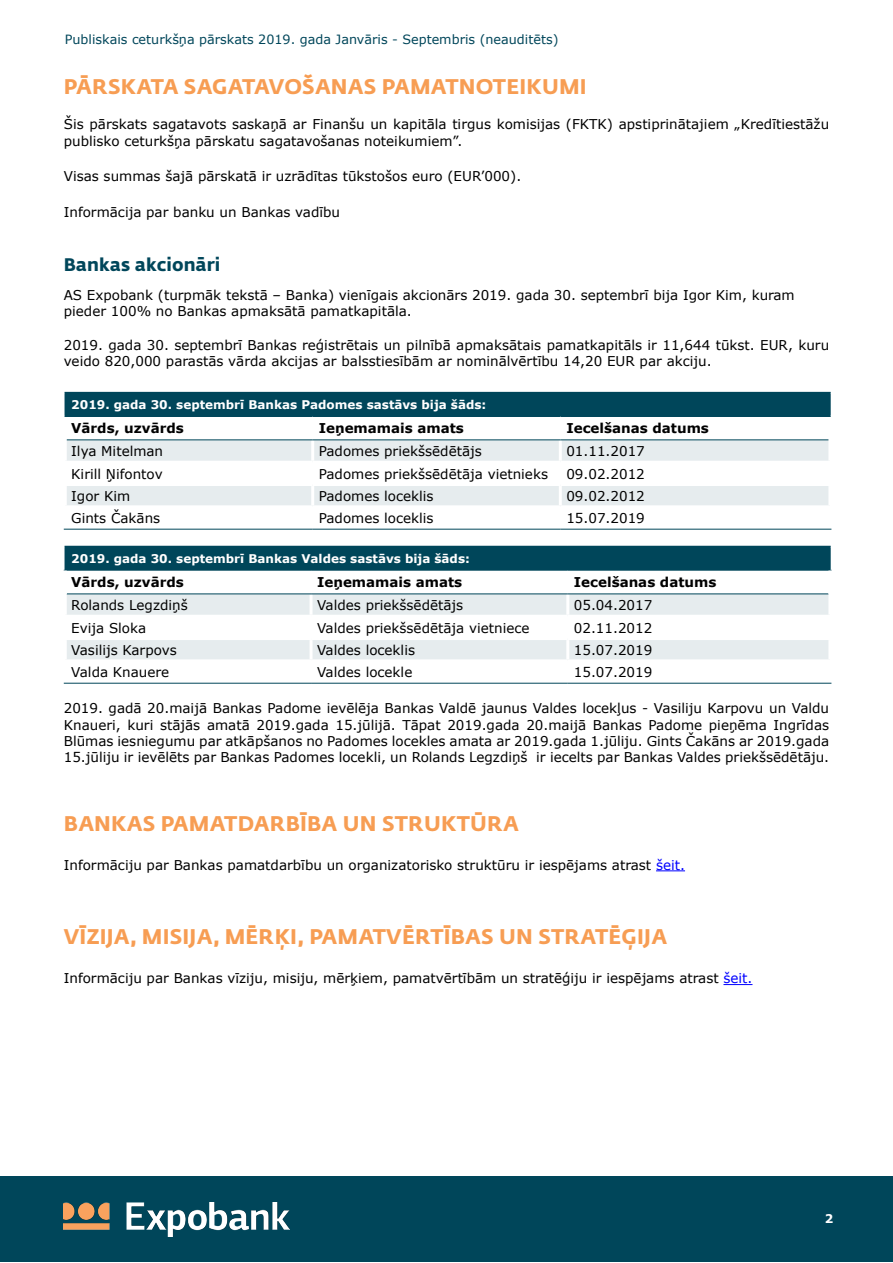
<style>
.page{position:relative;width:893px;height:1263px;background:#fff}
.page>*{position:absolute;margin:0;border:0;box-sizing:border-box;transform-origin:0 0}
.t1{font:700 21px "Fedra Sans Alt Pro";letter-spacing:.01em;color:#f79d53}
.t2{font:700 18px "Fedra Sans Alt Pro";color:#00465a}
.t3{font:13.5px/16.2px "Verdana";color:#000}
.t4{font:700 13.5px "Verdana";color:#000}
.t5{font:12.75px "Verdana";color:#00465a}
.t6{font:700 12px "Verdana";color:#fff}
.s1{color:#00f}
</style>
<div class="page">
<div style="left:0;top:1177px;width:893px;height:85px;background:#00465a"></div>
<img style="left:64px;top:1202px;width:226px;height:34px">
<svg style="left:656px;top:870px;width:29px;height:1px"></svg>
<svg style="left:723px;top:984px;width:29px;height:1px"></svg>
<div style="left:65px;top:393px;width:765px;height:23px;background:#00465a"></div>
<svg style="left:67px;top:440px;width:761px;height:65px;fill:#e6ecee"></svg>
<svg style="left:67px;top:528px;width:761px;height:1px"></svg>
<hr style="left:65px;top:392px;width:248px;height:1px;background:#00465a">
<hr style="left:313px;top:392px;width:247px;height:1px;background:#00465a">
<hr style="left:560px;top:392px;width:271px;height:1px;background:#00465a">
<hr style="left:829px;top:393px;width:2px;height:22px;background:#00465a">
<hr style="left:65px;top:415px;width:248px;height:2px;background:#00465a">
<hr style="left:313px;top:415px;width:247px;height:2px;background:#00465a">
<hr style="left:560px;top:415px;width:271px;height:2px;background:#00465a">
<hr style="left:311px;top:440px;width:3px;height:21px;background:#fff">
<hr style="left:559px;top:440px;width:3px;height:21px;background:#fff">
<hr style="left:64px;top:461px;width:249px;height:3px;background:#fff">
<hr style="left:313px;top:461px;width:247px;height:3px;background:#fff">
<hr style="left:311px;top:464px;width:3px;height:19px;background:#fff">
<hr style="left:560px;top:461px;width:271px;height:3px;background:#fff">
<hr style="left:559px;top:464px;width:3px;height:19px;background:#fff">
<hr style="left:311px;top:486px;width:3px;height:19px;background:#fff">
<hr style="left:559px;top:486px;width:3px;height:19px;background:#fff">
<hr style="left:311px;top:508px;width:3px;height:21px;background:#fff">
<hr style="left:559px;top:508px;width:3px;height:21px;background:#fff">
<hr style="left:67px;top:439px;width:246px;height:1px;background:#00465a">
<hr style="left:313px;top:439px;width:247px;height:1px;background:#00465a">
<hr style="left:560px;top:439px;width:268px;height:1px;background:#00465a">
<hr style="left:64px;top:483px;width:249px;height:3px;background:#fff">
<hr style="left:313px;top:483px;width:247px;height:3px;background:#fff">
<hr style="left:560px;top:483px;width:271px;height:3px;background:#fff">
<hr style="left:64px;top:529px;width:249px;height:1px;background:#00465a">
<hr style="left:313px;top:529px;width:247px;height:1px;background:#00465a">
<hr style="left:560px;top:529px;width:271px;height:1px;background:#00465a">
<div style="left:65px;top:546px;width:765px;height:24px;background:#00465a"></div>
<svg style="left:67px;top:682px;width:761px;height:1px"></svg>
<svg style="left:67px;top:594px;width:761px;height:65px;fill:#e6ecee"></svg>
<hr style="left:310px;top:594px;width:3px;height:21px;background:#fff">
<hr style="left:566px;top:594px;width:3px;height:21px;background:#fff">
<hr style="left:310px;top:618px;width:3px;height:19px;background:#fff">
<hr style="left:566px;top:618px;width:3px;height:19px;background:#fff">
<hr style="left:310px;top:640px;width:3px;height:19px;background:#fff">
<hr style="left:566px;top:640px;width:3px;height:19px;background:#fff">
<hr style="left:310px;top:662px;width:3px;height:21px;background:#fff">
<hr style="left:566px;top:662px;width:3px;height:21px;background:#fff">
<hr style="left:64px;top:615px;width:247px;height:3px;background:#fff">
<hr style="left:311px;top:615px;width:257px;height:3px;background:#fff">
<hr style="left:568px;top:615px;width:263px;height:3px;background:#fff">
<hr style="left:568px;top:546px;width:263px;height:1px;background:#00465a">
<hr style="left:829px;top:547px;width:2px;height:23px;background:#00465a">
<hr style="left:64px;top:570px;width:247px;height:1px;background:#00465a">
<hr style="left:311px;top:570px;width:257px;height:1px;background:#00465a">
<hr style="left:568px;top:570px;width:263px;height:1px;background:#00465a">
<hr style="left:67px;top:593px;width:244px;height:1px;background:#00465a">
<hr style="left:311px;top:593px;width:257px;height:1px;background:#00465a">
<hr style="left:568px;top:593px;width:260px;height:1px;background:#00465a">
<hr style="left:64px;top:637px;width:247px;height:3px;background:#fff">
<hr style="left:311px;top:637px;width:257px;height:3px;background:#fff">
<hr style="left:568px;top:637px;width:263px;height:3px;background:#fff">
<hr style="left:64px;top:683px;width:247px;height:1px;background:#00465a">
<hr style="left:311px;top:683px;width:257px;height:1px;background:#00465a">
<hr style="left:568px;top:683px;width:263px;height:1px;background:#00465a">
<p class="t5" style="left:65px;top:31px;width:495px">Publiskais ceturkšņa pārskats 2019. gada Janvāris - Septembris (neauditēts)</p>
<h1 class="t1" style="left:64px;top:73px;width:524px">PĀRSKATA SAGATAVOŠANAS PAMATNOTEIKUMI</h1>
<p class="t3" style="left:64px;top:116px;width:767px">Šis pārskats sagatavots saskaņā ar Finanšu un kapitāla tirgus komisijas (FKTK) apstiprinātajiem „Kredītiestāžu publisko ceturkšņa pārskatu sagatavošanas noteikumiem”.</p>
<p class="t3" style="left:64px;top:168px;width:459px">Visas summas šajā pārskatā ir uzrādītas tūkstošos euro (EUR’000).</p>
<p class="t3" style="left:64px;top:204px;width:278px">Informācija par banku un Bankas vadību</p>
<h2 class="t2" style="left:64px;top:253px;width:158px">Bankas akcionāri</h2>
<p class="t3" style="left:64px;top:287px;width:732px">AS Expobank (turpmāk tekstā – Banka) vienīgais akcionārs 2019. gada 30. septembrī bija Igor Kim, kuram pieder 100% no Bankas apmaksātā pamatkapitāla.</p>
<p class="t3" style="left:64px;top:337px;width:767px">2019. gada 30. septembrī Bankas reģistrētais un pilnībā apmaksātais pamatkapitāls ir 11,644 tūkst. EUR, kuru veido 820,000 parastās vārda akcijas ar balsstiesībām ar nominālvērtību 14,20 EUR par akciju.</p>
<p class="t6" style="left:71px;top:397px;width:417px">2019. gada 30. septembrī Bankas Padomes sastāvs bija šāds:</p>
<p class="t4" style="left:71px;top:419px;width:114px">Vārds, uzvārds</p>
<p class="t4" style="left:319px;top:419px;width:147px">Ieņemamais amats</p>
<p class="t4" style="left:566px;top:419px;width:144px">Iecelšanas datums</p>
<p class="t3" style="left:71px;top:443px;width:93px">Ilya Mitelman</p>
<p class="t3" style="left:319px;top:443px;width:165px">Padomes priekšsēdētājs</p>
<p class="t3" style="left:566px;top:443px;width:80px">01.11.2017</p>
<p class="t3" style="left:71px;top:466px;width:93px">Kirill Ņifontov</p>
<p class="t3" style="left:319px;top:466px;width:231px">Padomes priekšsēdētāja vietnieks</p>
<p class="t3" style="left:566px;top:466px;width:80px">09.02.2012</p>
<p class="t3" style="left:71px;top:488px;width:60px">Igor Kim</p>
<p class="t3" style="left:319px;top:488px;width:116px">Padomes loceklis</p>
<p class="t3" style="left:566px;top:488px;width:80px">09.02.2012</p>
<p class="t3" style="left:71px;top:510px;width:91px">Gints Čakāns</p>
<p class="t3" style="left:319px;top:510px;width:116px">Padomes loceklis</p>
<p class="t3" style="left:566px;top:510px;width:80px">15.07.2019</p>
<p class="t6" style="left:71px;top:551px;width:400px">2019. gada 30. septembrī Bankas Valdes sastāvs bija šāds:</p>
<p class="t4" style="left:71px;top:573px;width:114px">Vārds, uzvārds</p>
<p class="t4" style="left:317px;top:573px;width:147px">Ieņemamais amats</p>
<p class="t4" style="left:574px;top:573px;width:144px">Iecelšanas datums</p>
<p class="t3" style="left:71px;top:597px;width:118px">Rolands Legzdiņš</p>
<p class="t3" style="left:317px;top:597px;width:148px">Valdes priekšsēdētājs</p>
<p class="t3" style="left:574px;top:597px;width:80px">05.04.2017</p>
<p class="t3" style="left:71px;top:620px;width:76px">Evija Sloka</p>
<p class="t3" style="left:317px;top:620px;width:214px">Valdes priekšsēdētāja vietniece</p>
<p class="t3" style="left:574px;top:620px;width:80px">02.11.2012</p>
<p class="t3" style="left:71px;top:642px;width:107px">Vasilijs Karpovs</p>
<p class="t3" style="left:317px;top:642px;width:100px">Valdes loceklis</p>
<p class="t3" style="left:574px;top:642px;width:80px">15.07.2019</p>
<p class="t3" style="left:71px;top:664px;width:100px">Valda Knauere</p>
<p class="t3" style="left:317px;top:664px;width:97px">Valdes locekle</p>
<p class="t3" style="left:574px;top:664px;width:80px">15.07.2019</p>
<p class="t3" style="left:64px;top:700px;width:767px;text-align:justify">2019. gadā 20.maijā Bankas Padome ievēlēja Bankas Valdē jaunus Valdes locekļus - Vasiliju Karpovu un Valdu Knaueri, kuri stājās amatā 2019.gada 15.jūlijā. Tāpat 2019.gada 20.maijā Bankas Padome pieņēma Ingrīdas Blūmas iesniegumu par atkāpšanos no Padomes locekles amata ar 2019.gada 1.jūliju. Gints Čakāns ar 2019.gada 15.jūliju ir ievēlēts par Bankas Padomes locekli, un Rolands Legzdiņš ir iecelts par Bankas Valdes priekšsēdētāju.</p>
<h1 class="t1" style="left:64px;top:810px;width:457px">BANKAS PAMATDARBĪBA UN STRUKTŪRA</h1>
<p class="t3" style="left:64px;top:857px;width:623px">Informāciju par Bankas pamatdarbību un organizatorisko struktūru ir iespējams atrast <span class="s1">šeit.</span></p>
<h1 class="t1" style="left:64px;top:924px;width:605px">VĪZIJA, MISIJA, MĒRĶI, PAMATVĒRTĪBAS UN STRATĒĢIJA</h1>
<p class="t3" style="left:64px;top:970px;width:690px">Informāciju par Bankas vīziju, misiju, mērķiem, pamatvērtībām un stratēģiju ir iespējams atrast <span class="s1">šeit.</span></p>
<p class="t6" style="left:825px;top:1210px;width:10px">2</p>
</div>
